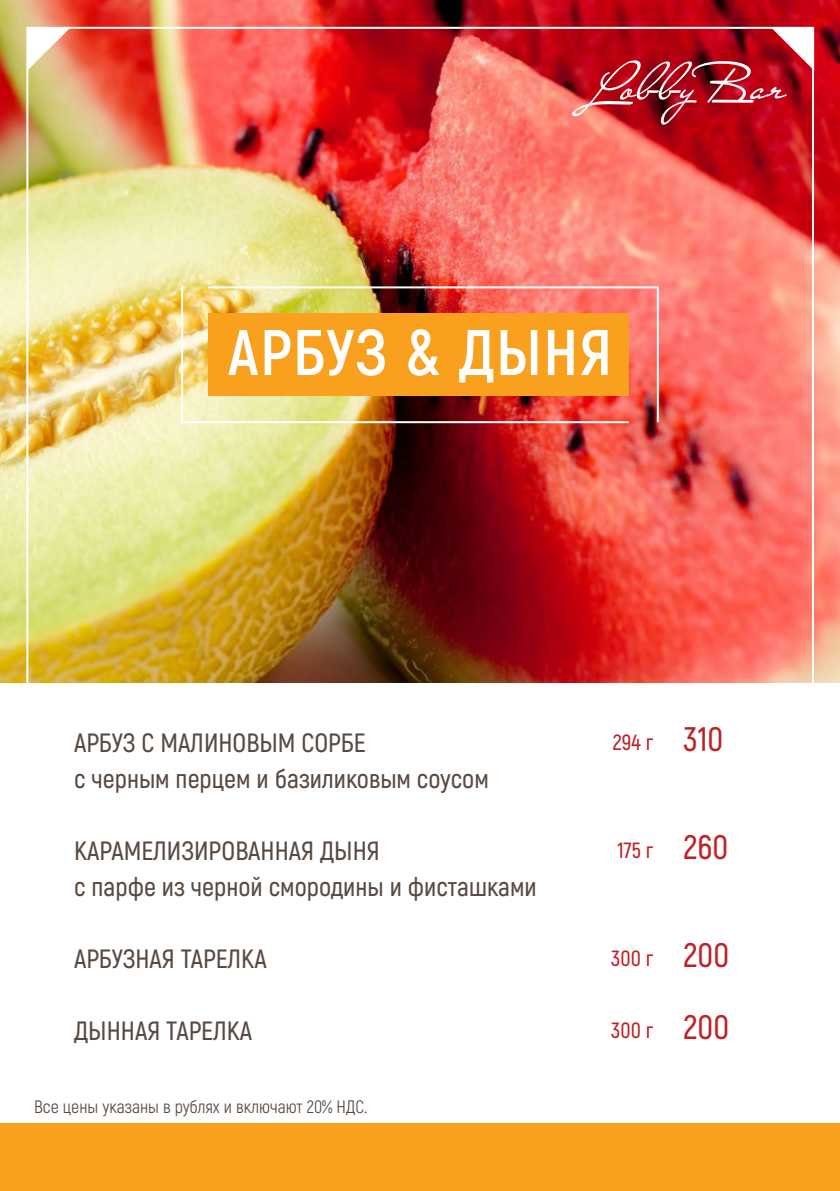
<style>
.page{position:relative;width:840px;height:1191px;background:#fff}
.page>*{position:absolute;margin:0;border:0;box-sizing:border-box;transform-origin:0 0}
.t1{font:700 64.2px "Akrobat";letter-spacing:.025em;color:#fff}
.t2{font:600 34px/72px "Akrobat";color:#bf2227}
.t3{font:600 26.4px/36px "Akrobat";color:#594a41}
.t4{font:600 22px "Akrobat";color:#bf2227}
.t5{font:18px "Akrobat";color:#594a41}
</style>
<div class="page">
<img style="left:0;top:0;width:839px;height:682px">
<div style="left:0;top:1123px;width:839px;height:68px;background:#f9a11f"></div>
<svg style="left:630px;top:285px;width:29px;height:139px;background:#ef736d"></svg>
<img style="left:180px;top:285px;width:450px;height:139px">
<svg style="left:27px;top:28px;width:43px;height:42px"></svg>
<svg style="left:571px;top:28px;width:242px;height:105px;background:#b92632"></svg>
<h1 class="t1" style="left:228px;top:312px;width:385px">АРБУЗ &amp; ДЫНЯ</h1>
<p class="t3" style="left:74px;top:724px;width:416px">АРБУЗ С МАЛИНОВЫМ СОРБЕ<br>c черным перцем и базиликовым соусом</p>
<p class="t4" style="left:612px;top:728px;width:42px">294 г</p>
<p class="t2" style="left:683px;top:703px;width:41px">310</p>
<p class="t3" style="left:74px;top:832px;width:464px">КАРАМЕЛИЗИРОВАННАЯ ДЫНЯ<br>с парфе из черной смородины и фисташками</p>
<p class="t4" style="left:617px;top:836px;width:37px">175 г</p>
<p class="t2" style="left:683px;top:811px;width:46px">260</p>
<p class="t3" style="left:74px;top:940px;width:194px">АРБУЗНАЯ ТАРЕЛКА</p>
<p class="t3" style="left:74px;top:1012px;width:179px">ДЫННАЯ ТАРЕЛКА</p>
<p class="t4" style="left:611px;top:944px;width:43px">300 г</p>
<p class="t4" style="left:611px;top:1016px;width:43px">300 г</p>
<p class="t2" style="left:683px;top:919px;width:47px">200<br>200</p>
<p class="t5" style="left:34px;top:1096px;width:334px">Все цены указаны в рублях и включают 20% НДС.</p>
</div>
